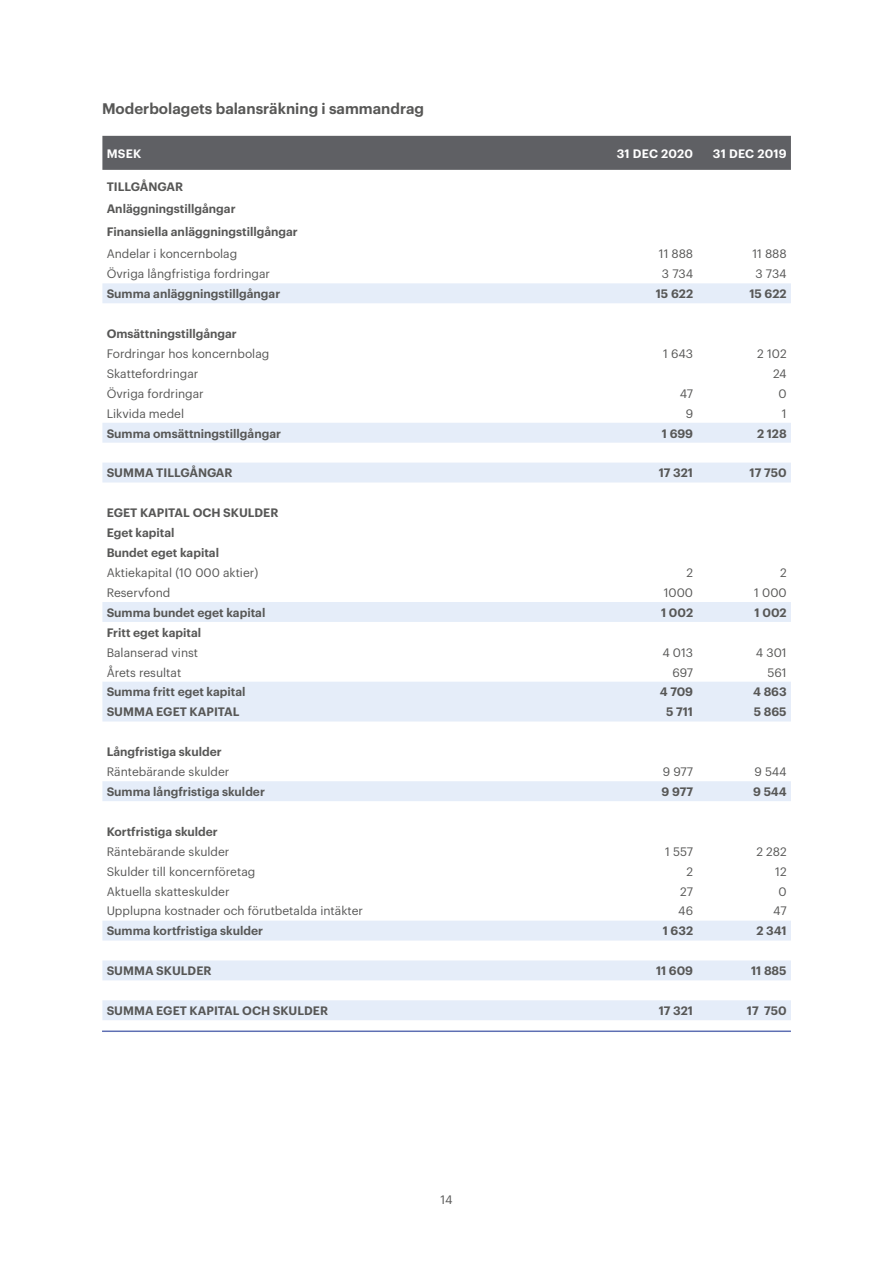
<style>
.page{position:relative;width:893px;height:1263px;background:#fff}
.page>*{position:absolute;margin:0;border:0;box-sizing:border-box;transform-origin:0 0}
.t1{font:600 15px "Graphik";color:#575756}
.t2{font:600 12px/20px "Graphik";color:#575756}
.t3{font:12px "Graphik";color:#575756}
.t4{font:600 12px "Graphik";letter-spacing:.015em;color:#fff}
</style>
<div class="page">
<div style="left:102px;top:136px;width:689px;height:34px;background:#5f6064"></div>
<div style="left:102px;top:283px;width:689px;height:20px;background:#e5edf9"></div>
<svg style="left:102px;top:423px;width:689px;height:597px"></svg>
<hr style="left:102px;top:1030px;width:689px;height:2px;background:#5e6fb3">
<p class="t1" style="left:102px;top:97px;width:323px">Moderbolagets balansräkning i sammandrag</p>
<p class="t4" style="left:107px;top:144px;width:36px">MSEK</p>
<p class="t4" style="left:617px;top:144px;width:78px">31 DEC 2020</p>
<p class="t4" style="left:713px;top:144px;width:75px">31 DEC 2019</p>
<p class="t2" style="left:107px;top:174px;width:130px;line-height:21.9px">TILLGÅNGAR<br>Anläggningstillgångar</p>
<p class="t2" style="left:107px;top:221px;width:193px">Finansiella anläggningstillgångar</p>
<p class="t3" style="left:107px;top:245px;width:132px">Andelar i koncernbolag</p>
<p class="t3" style="left:659px;top:245px;width:36px">11 888</p>
<p class="t3" style="left:752px;top:245px;width:36px">11 888</p>
<p class="t3" style="left:107px;top:265px;width:165px">Övriga långfristiga fordringar</p>
<p class="t3" style="left:662px;top:265px;width:33px">3 734</p>
<p class="t3" style="left:755px;top:265px;width:33px">3 734</p>
<p class="t2" style="left:107px;top:283px;width:175px">Summa anläggningstillgångar</p>
<p class="t2" style="left:656px;top:283px;width:39px">15 622</p>
<p class="t2" style="left:749px;top:283px;width:39px">15 622</p>
<p class="t2" style="left:107px;top:323px;width:132px">Omsättningstillgångar</p>
<p class="t3" style="left:107px;top:345px;width:164px">Fordringar hos koncernbolag</p>
<p class="t3" style="left:663px;top:345px;width:31px">1 643</p>
<p class="t3" style="left:757px;top:345px;width:31px">2 102</p>
<p class="t3" style="left:107px;top:364px;width:93px">Skattefordringar</p>
<p class="t3" style="left:773px;top:364px;width:15px">24</p>
<p class="t3" style="left:107px;top:384px;width:99px">Övriga fordringar</p>
<p class="t3" style="left:680px;top:384px;width:15px">47</p>
<p class="t3" style="left:778px;top:384px;width:10px">0</p>
<p class="t3" style="left:107px;top:404px;width:79px">Likvida medel</p>
<p class="t3" style="left:686px;top:404px;width:9px">9</p>
<p class="t3" style="left:782px;top:404px;width:6px">1</p>
<p class="t2" style="left:107px;top:422px;width:176px">Summa omsättningstillgångar</p>
<p class="t2" style="left:662px;top:422px;width:33px">1 699</p>
<p class="t2" style="left:757px;top:422px;width:31px">2 128</p>
<p class="t2" style="left:107px;top:462px;width:128px">SUMMA TILLGÅNGAR</p>
<p class="t2" style="left:659px;top:462px;width:36px">17 321</p>
<p class="t2" style="left:750px;top:462px;width:39px">17 750</p>
<p class="t2" style="left:107px;top:502px;width:173px">EGET KAPITAL OCH SKULDER<br>Eget kapital<br>Bundet eget kapital</p>
<p class="t3" style="left:107px;top:564px;width:153px">Aktiekapital (10 000 aktier)</p>
<p class="t3" style="left:686px;top:564px;width:8px">2</p>
<p class="t3" style="left:780px;top:564px;width:8px">2</p>
<p class="t3" style="left:107px;top:583px;width:65px">Reservfond</p>
<p class="t3" style="left:664px;top:583px;width:31px">1000</p>
<p class="t3" style="left:754px;top:583px;width:34px">1 000</p>
<p class="t2" style="left:107px;top:601px;width:160px">Summa bundet eget kapital</p>
<p class="t2" style="left:661px;top:601px;width:34px">1 002</p>
<p class="t2" style="left:755px;top:601px;width:34px">1 002</p>
<p class="t2" style="left:107px;top:621px;width:96px">Fritt eget kapital</p>
<p class="t3" style="left:107px;top:643px;width:93px">Balanserad vinst</p>
<p class="t3" style="left:662px;top:643px;width:32px">4 013</p>
<p class="t3" style="left:756px;top:643px;width:32px">4 301</p>
<p class="t3" style="left:107px;top:663px;width:76px">Årets resultat</p>
<p class="t3" style="left:672px;top:663px;width:22px">697</p>
<p class="t3" style="left:767px;top:663px;width:21px">561</p>
<p class="t2" style="left:107px;top:681px;width:140px">Summa fritt eget kapital</p>
<p class="t2" style="left:660px;top:681px;width:35px">4 709</p>
<p class="t2" style="left:753px;top:681px;width:35px">4 863</p>
<p class="t2" style="left:107px;top:701px;width:134px">SUMMA EGET KAPITAL</p>
<p class="t2" style="left:666px;top:701px;width:28px">5 711</p>
<p class="t2" style="left:754px;top:701px;width:34px">5 865</p>
<p class="t2" style="left:107px;top:741px;width:117px">Långfristiga skulder</p>
<p class="t3" style="left:107px;top:763px;width:124px">Räntebärande skulder</p>
<p class="t3" style="left:663px;top:763px;width:32px">9 977</p>
<p class="t3" style="left:754px;top:763px;width:34px">9 544</p>
<p class="t2" style="left:107px;top:780px;width:160px">Summa långfristiga skulder</p>
<p class="t2" style="left:662px;top:780px;width:33px">9 977</p>
<p class="t2" style="left:753px;top:780px;width:35px">9 544</p>
<p class="t2" style="left:107px;top:820px;width:113px">Kortfristiga skulder</p>
<p class="t3" style="left:107px;top:842px;width:124px">Räntebärande skulder</p>
<p class="t3" style="left:665px;top:842px;width:29px">1 557</p>
<p class="t3" style="left:756px;top:842px;width:32px">2 282</p>
<p class="t3" style="left:107px;top:862px;width:150px">Skulder till koncernföretag</p>
<p class="t3" style="left:686px;top:862px;width:8px">2</p>
<p class="t3" style="left:775px;top:862px;width:13px">12</p>
<p class="t3" style="left:107px;top:882px;width:124px">Aktuella skatteskulder</p>
<p class="t3" style="left:680px;top:882px;width:14px">27</p>
<p class="t3" style="left:778px;top:882px;width:10px">0</p>
<p class="t3" style="left:107px;top:902px;width:258px">Upplupna kostnader och förutbetalda intäkter</p>
<p class="t3" style="left:678px;top:902px;width:16px">46</p>
<p class="t3" style="left:773px;top:902px;width:15px">47</p>
<p class="t2" style="left:107px;top:920px;width:158px">Summa kortfristiga skulder</p>
<p class="t2" style="left:663px;top:920px;width:32px">1 632</p>
<p class="t2" style="left:756px;top:920px;width:32px">2 341</p>
<p class="t2" style="left:107px;top:960px;width:106px">SUMMA SKULDER</p>
<p class="t2" style="left:656px;top:960px;width:39px">11 609</p>
<p class="t2" style="left:751px;top:960px;width:37px">11 885</p>
<p class="t2" style="left:107px;top:1000px;width:223px">SUMMA EGET KAPITAL OCH SKULDER</p>
<p class="t2" style="left:659px;top:1000px;width:36px">17 321</p>
<p class="t2" style="left:747px;top:1000px;width:41px">17 750</p>
<p class="t3" style="left:440px;top:1190px;width:13px">14</p>
</div>
